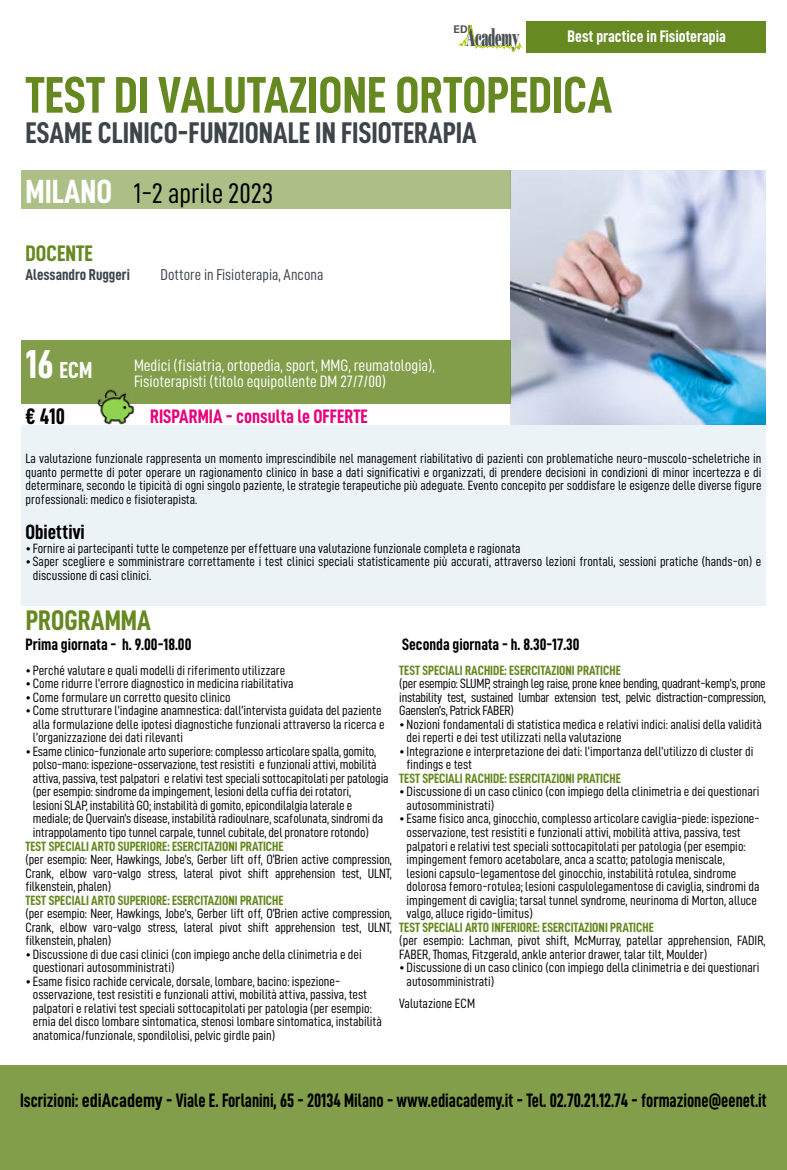
<style>
.page{position:relative;width:787px;height:1170px;background:#fff}
.page>*{position:absolute;margin:0;border:0;box-sizing:border-box;transform-origin:0 0}
.t1{font:51.6px "D DIN Condensed Bold";color:#658820}
.t2{font:30px "D DIN Condensed Bold";color:#3d4548}
.t3{font:28.35px "D DIN Condensed";color:#000}
.t4{font:28.35px "D DIN Condensed Bold";color:#658820}
.t5{font:25.35px "Bodoni Std Poster";letter-spacing:-.03em;color:#4a5256;scale:.43 1}
.t6{font:23.25px "D DIN Condensed Bold";color:#fff}
.t7{font:22.5px "D DIN Condensed Bold";color:#658820}
.t8{font:22.5px "D DIN Condensed Bold";color:#000}
.t9{font:20.7px "D DIN Condensed Bold";color:#000}
.t10{font:19.5px "D DIN Condensed Bold";color:#000;scale:.9 1}
.t11{font:19.5px "D DIN Condensed Bold";color:#e6007d}
.t12{font:16.8px "D DIN Condensed Bold";color:#fff}
.t13{font:16.5px/16.5px "D DIN Condensed";color:#fff}
.t14{font:16.5px "D DIN Condensed Bold";color:#000}
.t15{font:15.75px "D DIN Condensed";color:#3d4548}
.t16{font:15.75px "D DIN Condensed Bold";color:#3d4548}
.t17{font:13.5px/13.5px "D DIN Condensed";color:#000}
.t18{font:13.5px "D DIN Condensed Bold";color:#658820}
.t19{font:700 10.65px "Univers LT Std";color:#4a5256}
.s1{font-family:"D DIN Condensed Bold";font-size:33.6px;color:#fff}
.s2{font-size:40.5px}
</style>
<div class="page">
<div style="left:526px;top:21px;width:239px;height:31px;background:#658820"></div>
<svg style="left:458px;top:24px;width:64px;height:28px"></svg>
<img style="left:510px;top:170px;width:255px;height:255px">
<div style="left:21px;top:340px;width:489px;height:64px;background:#829e4a"></div>
<div style="left:0;top:1064px;width:787px;height:105px;background:#829e4a"></div>
<div style="left:21px;top:170px;width:489px;height:38px;background:#acbf87"></div>
<img style="left:97px;top:389px;width:38px;height:36px">
<div style="left:21px;top:425px;width:744px;height:181px;background:#ecf3f7"></div>
<p class="t19" style="left:453px;top:23px;width:19px">EDI</p>
<h3 class="t5" style="left:466px;top:21px;width:126px">Academy</h3>
<p class="t12" style="left:567px;top:27px;width:160px">Best practice in Fisioterapia</p>
<h1 class="t1" style="left:26px;top:66px;width:588px">TEST DI VALUTAZIONE ORTOPEDICA</h1>
<h2 class="t2" style="left:26px;top:116px;width:452px">ESAME CLINICO-FUNZIONALE IN FISIOTERAPIA</h2>
<h3 class="t3" style="left:26px;top:178px;width:249px"><span class="s1">MILANO</span> 1-2 aprile 2023</h3>
<h3 class="t7" style="left:26px;top:241px;width:69px">DOCENTE</h3>
<p class="t16" style="left:26px;top:265px;width:106px">Alessandro Ruggeri</p>
<p class="t15" style="left:161px;top:266px;width:164px">Dottore in Fisioterapia, Ancona</p>
<h3 class="t6" style="left:26px;top:357px;width:68px"><span class="s2">16</span> ECM</h3>
<h3 class="t8" style="left:26px;top:403px;width:41px">€ 410</h3>
<p class="t13" style="left:134px;top:356px;width:302px">Medici (fisiatria, ortopedia, sport, MMG, reumatologia),<br>Fisioterapisti (titolo equipollente DM 27/7/00)</p>
<h3 class="t11" style="left:150px;top:405px;width:219px">RISPARMIA - consulta le OFFERTE</h3>
<p class="t17" style="left:26px;top:451px;width:737px;text-align:justify">La valutazione funzionale rappresenta un momento imprescindibile nel management riabilitativo di pazienti con problematiche neuro-muscolo-scheletriche in quanto permette di poter operare un ragionamento clinico in base a dati significativi e organizzati, di prendere decisioni in condizioni di minor incertezza e di determinare, secondo le tipicità di ogni singolo paziente, le strategie terapeutiche più adeguate. Evento concepito per soddisfare le esigenze delle diverse figure professionali: medico e fisioterapista.</p>
<h3 class="t9" style="left:26px;top:520px;width:61px">Obiettivi</h3>
<p class="t17" style="left:26px;top:541px;width:496px">• Fornire ai partecipanti tutte le competenze per effettuare una valutazione funzionale completa e ragionata</p>
<p class="t17" style="left:33px;top:554px;width:730px;text-indent:-7px">• Saper scegliere e somministrare correttamente i test clinici speciali statisticamente più accurati, attraverso lezioni frontali, sessioni pratiche (hands-on) e discussione di casi clinici.</p>
<h3 class="t4" style="left:26px;top:604px;width:126px">PROGRAMMA</h3>
<p class="t14" style="left:26px;top:635px;width:167px">Prima giornata - h. 9.00-18.00</p>
<p class="t17" style="left:26px;top:663px;width:261px">• Perché valutare e quali modelli di riferimento utilizzare</p>
<p class="t17" style="left:26px;top:676px;width:269px">• Come ridurre l’errore diagnostico in medicina riabilitativa</p>
<p class="t17" style="left:26px;top:690px;width:207px">• Come formulare un corretto quesito clinico</p>
<p class="t17" style="left:33px;top:703px;width:353px;text-indent:-7px">• Come strutturare l’indagine anamnestica: dall’intervista guidata del paziente alla formulazione delle ipotesi diagnostiche funzionali attraverso la ricerca e l’organizzazione dei dati rilevanti</p>
<p class="t17" style="left:33px;top:744px;width:357px;text-indent:-7px">• Esame clinico-funzionale arto superiore: complesso articolare spalla, gomito, polso-mano: ispezione-osservazione, test resistiti e funzionali attivi, mobilità attiva, passiva, test palpatori e relativi test speciali sottocapitolati per patologia (per esempio: sindrome da impingement, lesioni della cuffia dei rotatori,<br>lesioni SLAP, instabilità GO; instabilità di gomito, epicondilalgia laterale e mediale; de Quervain’s disease, instabilità radioulnare, scafolunata, sindromi da intrappolamento tipo tunnel carpale, tunnel cubitale, del pronatore rotondo)</p>
<p class="t18" style="left:26px;top:838px;width:259px">TEST SPECIALI ARTO SUPERIORE: ESERCITAZIONI PRATICHE</p>
<p class="t17" style="left:26px;top:852px;width:368px;text-align:justify">(per esempio: Neer, Hawkings, Jobe’s, Gerber lift off, O’Brien active compression, Crank, elbow varo-valgo stress, lateral pivot shift apprehension test, ULNT, filkenstein, phalen)</p>
<p class="t18" style="left:26px;top:892px;width:259px">TEST SPECIALI ARTO SUPERIORE: ESERCITAZIONI PRATICHE</p>
<p class="t17" style="left:26px;top:906px;width:368px;text-align:justify">(per esempio: Neer, Hawkings, Jobe’s, Gerber lift off, O’Brien active compression, Crank, elbow varo-valgo stress, lateral pivot shift apprehension test, ULNT, filkenstein, phalen)</p>
<p class="t17" style="left:33px;top:946px;width:330px;text-indent:-7px">• Discussione di due casi clinici (con impiego anche della clinimetria e dei questionari autosomministrati)</p>
<p class="t17" style="left:33px;top:973px;width:350px;text-indent:-7px">• Esame fisico rachide cervicale, dorsale, lombare, bacino: ispezione&shy;osservazione, test resistiti e funzionali attivi, mobilità attiva, passiva, test palpatori e relativi test speciali sottocapitolati per patologia (per esempio: ernia del disco lombare sintomatica, stenosi lombare sintomatica, instabilità anatomica/funzionale, spondilolisi, pelvic girdle pain)</p>
<p class="t14" style="left:402px;top:635px;width:179px">Seconda giornata - h. 8.30-17.30</p>
<p class="t18" style="left:399px;top:662px;width:223px">TEST SPECIALI RACHIDE: ESERCITAZIONI PRATICHE</p>
<p class="t17" style="left:399px;top:676px;width:368px;text-align:justify">(per esempio: SLUMP, straingh leg raise, prone knee bending, quadrant-kemp’s, prone instability test, sustained lumbar extension test, pelvic distraction-compression, Gaenslen’s, Patrick FABER)</p>
<p class="t17" style="left:406px;top:717px;width:357px;text-indent:-7px">•Nozioni fondamentali di statistica medica e relativi indici: analisi della validità dei reperti e dei test utilizzati nella valutazione</p>
<p class="t17" style="left:406px;top:744px;width:348px;text-indent:-7px">• Integrazione e interpretazione dei dati: l’importanza dell’utilizzo di cluster di findings e test</p>
<p class="t18" style="left:399px;top:770px;width:223px">TEST SPECIALI RACHIDE: ESERCITAZIONI PRATICHE</p>
<p class="t17" style="left:406px;top:784px;width:354px;text-indent:-7px">• Discussione di un caso clinico (con impiego della clinimetria e dei questionari autosomministrati)</p>
<p class="t17" style="left:406px;top:811px;width:354px;text-indent:-7px">• Esame fisico anca, ginocchio, complesso articolare caviglia-piede: ispezione&shy;osservazione, test resistiti e funzionali attivi, mobilità attiva, passiva, test palpatori e relativi test speciali sottocapitolati per patologia (per esempio: impingement femoro acetabolare, anca a scatto; patologia meniscale,<br>lesioni capsulo-legamentose del ginocchio, instabilità rotulea, sindrome dolorosa femoro-rotulea; lesioni caspulolegamentose di caviglia, sindromi da impingement di caviglia; tarsal tunnel syndrome, neurinoma di Morton, alluce valgo, alluce rigido-limitus)</p>
<p class="t18" style="left:399px;top:919px;width:256px">TEST SPECIALI ARTO INFERIORE: ESERCITAZIONI PRATICHE</p>
<p class="t17" style="left:399px;top:933px;width:368px">(per esempio: Lachman, pivot shift, McMurray, patellar apprehension, FADIR,<br>FABER, Thomas, Fitzgerald, ankle anterior drawer, talar tilt, Moulder)</p>
<p class="t17" style="left:406px;top:960px;width:354px;text-indent:-7px">• Discussione di un caso clinico (con impiego della clinimetria e dei questionari autosomministrati)</p>
<p class="t17" style="left:399px;top:995px;width:77px">Valutazione ECM</p>
<h3 class="t10" style="left:20px;top:1089px;width:831px">Iscrizioni: ediAcademy - Viale E. Forlanini, 65 - 20134 Milano - www.ediacademy.it - Tel. 02.70.21.12.74 - formazione@eenet.it</h3>
</div>
